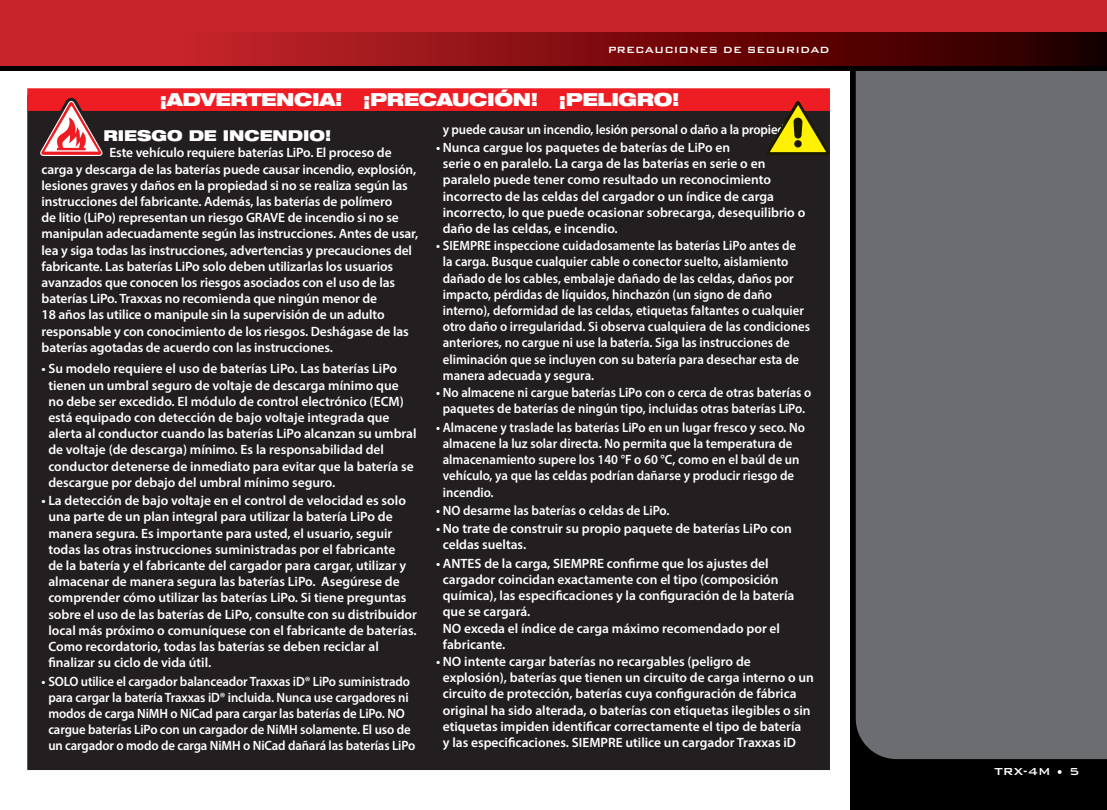
<style>
.page{position:relative;width:1107px;height:810px;background:#fff}
.page>*{position:absolute;margin:0;border:0;box-sizing:border-box;transform-origin:0 0}
.t1{font:900 expanded 18px "Helvetica Neue LT Std";letter-spacing:-.02em;color:#fff}
.t2{font:900 expanded 15px "Helvetica Neue LT Std";color:#fff}
.t3{font:600 13.5px/16.2px "Myriad Pro";color:#fff}
.t4{font:600 13.5px/16.2px "Myriad Pro";color:#fff;text-align:center;scale:.95 1}
.t5{font:13.5px "Bank Gothic Medium BT";color:#fff}
.t6{font:12px "Bank Gothic Medium BT";color:#fff}
</style>
<div class="page">
<div style="left:850px;top:13px;width:257px;height:797px;background:#000"></div>
<div style="left:856px;top:71px;width:251px;height:688px;background:#6c6d70"></div>
<div style="left:0;top:0;width:1107px;height:70px;background:#000"></div>
<div style="left:0;top:0;width:1107px;height:51px;background:#c8242b"></div>
<svg style="left:0;top:32px;width:1107px;height:34px;background:#831013"></svg>
<div style="left:27px;top:164px;width:803px;height:606px;background:#231f20"></div>
<svg style="left:27px;top:88px;width:803px;height:76px;background:#6a2724"></svg>
<p class="t6" style="left:608px;top:43px;width:224px">PRECAUCIONES DE SEGURIDAD</p>
<p class="t1" style="left:160px;top:88px;width:521px">¡ADVERTENCIA! ¡PRECAUCIÓN! ¡PELIGRO!</p>
<p class="t4" style="left:443px;top:121px;width:379px">y puede causar un incendio, lesión personal o daño a la propiedad.</p>
<p class="t3" style="left:443px;top:139px;width:364px;text-indent:-7px">• Nunca cargue los paquetes de baterías de LiPo en<br>serie o en paralelo. La carga de las baterías en serie o en paralelo puede tener como resultado un reconocimiento incorrecto de las celdas del cargador o un índice de carga incorrecto, lo que puede ocasionar sobrecarga, desequilibrio o daño de las celdas, e incendio.</p>
<p class="t4" style="left:443px;top:237px;width:388px;text-align:left;text-indent:-7px">• SIEMPRE inspeccione cuidadosamente las baterías LiPo antes de<br>la carga. Busque cualquier cable o conector suelto, aislamiento dañado de los cables, embalaje dañado de las celdas, daños por impacto, pérdidas de líquidos, hinchazón (un signo de daño interno), deformidad de las celdas, etiquetas faltantes o cualquier otro daño o irregularidad. Si observa cualquiera de las condiciones anteriores, no cargue ni use la batería. Siga las instrucciones de eliminación que se incluyen con su batería para desechar esta de manera adecuada y segura.</p>
<p class="t4" style="left:436px;top:384px;width:397px">• No almacene ni cargue baterías LiPo con o cerca de otras baterías o paquetes de baterías de ningún tipo, incluidas otras baterías LiPo.</p>
<p class="t4" style="left:443px;top:419px;width:383px;text-align:left;text-indent:-7px">• Almacene y traslade las baterías LiPo en un lugar fresco y seco. No almacene la luz solar directa. No permita que la temperatura de almacenamiento supere los 140 °F o 60 °C, como en el baúl de un vehículo, ya que las celdas podrían dañarse y producir riesgo de incendio.</p>
<p class="t4" style="left:436px;top:502px;width:247px">• NO desarme las baterías o celdas de LiPo.</p>
<p class="t3" style="left:443px;top:520px;width:351px;text-indent:-7px">• No trate de construir su propio paquete de baterías LiPo con celdas sueltas.</p>
<p class="t3" style="left:443px;top:555px;width:353px;text-indent:-7px">• ANTES de la carga, SIEMPRE confirme que los ajustes del cargador coincidan exactamente con el tipo (composición química), las especificaciones y la configuración de la batería que se cargará.<br>NO exceda el índice de carga máximo recomendado por el fabricante.</p>
<p class="t3" style="left:443px;top:653px;width:373px;text-indent:-7px">• NO intente cargar baterías no recargables (peligro de explosión), baterías que tienen un circuito de carga interno o un circuito de protección, baterías cuya configuración de fábrica original ha sido alterada, o baterías con etiquetas ilegibles o sin etiquetas impiden identificar correctamente el tipo de batería<br>y las especificaciones. SIEMPRE utilice un cargador Traxxas iD</p>
<p class="t2" style="left:103px;top:125px;width:229px">RIESGO DE INCENDIO!</p>
<p class="t3" style="left:42px;top:144px;width:378px;text-indent:68px">Este vehículo requiere baterías LiPo. El proceso de carga y descarga de las baterías puede causar incendio, explosión, lesiones graves y daños en la propiedad si no se realiza según las instrucciones del fabricante. Además, las baterías de polímero<br>de litio (LiPo) representan un riesgo GRAVE de incendio si no se manipulan adecuadamente según las instrucciones. Antes de usar, lea y siga todas las instrucciones, advertencias y precauciones del fabricante. Las baterías LiPo solo deben utilizarlas los usuarios avanzados que conocen los riesgos asociados con el uso de las baterías LiPo. Traxxas no recomienda que ningún menor de<br>18 años las utilice o manipule sin la supervisión de un adulto responsable y con conocimiento de los riesgos. Deshágase de las baterías agotadas de acuerdo con las instrucciones.</p>
<p class="t3" style="left:48px;top:360px;width:370px;text-indent:-7px">• Su modelo requiere el uso de baterías LiPo. Las baterías LiPo tienen un umbral seguro de voltaje de descarga mínimo que no debe ser excedido. El módulo de control electrónico (ECM) está equipado con detección de bajo voltaje integrada que alerta al conductor cuando las baterías LiPo alcanzan su umbral de voltaje (de descarga) mínimo. Es la responsabilidad del conductor detenerse de inmediato para evitar que la batería se descargue por debajo del umbral mínimo seguro.</p>
<p class="t3" style="left:48px;top:492px;width:370px;text-indent:-7px">• La detección de bajo voltaje en el control de velocidad es solo una parte de un plan integral para utilizar la batería LiPo de manera segura. Es importante para usted, el usuario, seguir todas las otras instrucciones suministradas por el fabricante<br>de la batería y el fabricante del cargador para cargar, utilizar y almacenar de manera segura las baterías LiPo. Asegúrese de comprender cómo utilizar las baterías LiPo. Si tiene preguntas sobre el uso de las baterías de LiPo, consulte con su distribuidor local más próximo o comuníquese con el fabricante de baterías.<br>Como recordatorio, todas las baterías se deben reciclar al finalizar su ciclo de vida útil.</p>
<p class="t4" style="left:42px;top:673px;width:395px">• SOLO utilice el cargador balanceador Traxxas iD® LiPo suministrado para cargar la batería Traxxas iD® incluida. Nunca use cargadores ni modos de carga NiMH o NiCad para cargar las baterías de LiPo. NO cargue baterías LiPo con un cargador de NiMH solamente. El uso de un cargador o modo de carga NiMH o NiCad dañará las baterías LiPo</p>
<p class="t5" style="left:994px;top:764px;width:87px">TRX-4M • 5</p>
</div>
